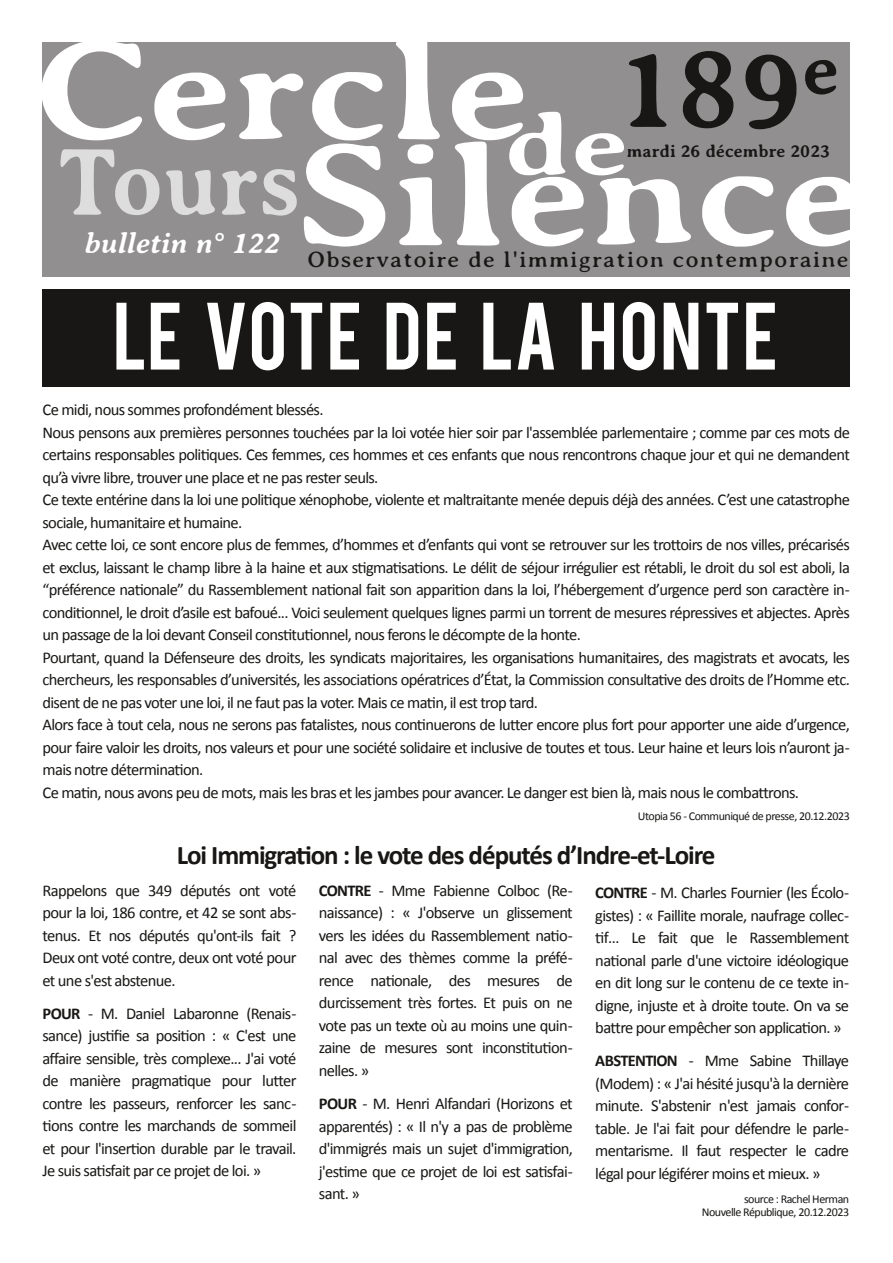
<style>
.page{position:relative;width:893px;height:1263px;background:#fff}
.page>*{position:absolute;margin:0;border:0;box-sizing:border-box;transform-origin:0 0}
.t1{font:700 112.5px "Averia Serif";color:#181715}
.t2{font:75px "Bebas";letter-spacing:.015em;color:#fff}
.t3{font:italic 700 30px "Averia Serif";color:#fff}
.t4{font:700 27px "Calibri";letter-spacing:-.04em;color:#181715}
.t5{font:22.5px "Averia Serif";letter-spacing:.05em;color:#181715;scale:1.08 1}
.t6{font:700 18px "Averia Serif";color:#181715}
.t7{font:16.5px/22.5px "Calibri";letter-spacing:-.04em;color:#181715;text-align:justify}
.t8{font:12px/13.5px "Calibri";letter-spacing:-.04em;color:#181715;text-align:right}
.s1{font-weight:700}
</style>
<div class="page">
<div style="left:43px;top:43px;width:807px;height:207px;background:#918f90"></div>
<svg style="left:396px;top:42px;width:46px;height:203px"></svg>
<svg style="left:452px;top:73px;width:239px;height:173px"></svg>
<svg style="left:702px;top:176px;width:72px;height:71px"></svg>
<svg style="left:786px;top:177px;width:64px;height:69px"></svg>
<svg style="left:42px;top:42px;width:343px;height:205px"></svg>
<div style="left:43px;top:250px;width:807px;height:27px;background:#918f90"></div>
<div style="left:43px;top:289px;width:807px;height:98px;background:#181715"></div>
<h1 class="t1" style="left:618px;top:27px;width:223px">189<sup>e</sup></h1>
<p class="t6" style="left:627px;top:141px;width:205px">mardi 26 décembre 2023</p>
<h3 class="t3" style="left:85px;top:226px;width:197px">bulletin n° 122</h3>
<h3 class="t5" style="left:307px;top:247px;width:503px">Observatoire de l'immigration contemporaine</h3>
<h2 class="t2" style="left:113px;top:300px;width:667px">LE VOTE DE LA HONTE</h2>
<p class="t7" style="left:43px;top:400px;width:809px;text-align:left">Ce midi, nous sommes profondément blessés.<br>Nous pensons aux premières personnes touchées par la loi votée hier soir par l'assemblée parlementaire ; comme par ces mots de certains responsables politiques. Ces femmes, ces hommes et ces enfants que nous rencontrons chaque jour et qui ne demandent qu’à vivre libre, trouver une place et ne pas rester seuls.<br>Ce texte entérine dans la loi une politique xénophobe, violente et maltraitante menée depuis déjà des années. C’est une catastrophe sociale, humanitaire et humaine.<br>Avec cette loi, ce sont encore plus de femmes, d’hommes et d’enfants qui vont se retrouver sur les trottoirs de nos villes, précarisés et exclus, laissant le champ libre à la haine et aux stigmatisations. Le délit de séjour irrégulier est rétabli, le droit du sol est aboli, la “préférence nationale” du Rassemblement national fait son apparition dans la loi, l’hébergement d’urgence perd son caractère in‐ conditionnel, le droit d’asile est bafoué... Voici seulement quelques lignes parmi un torrent de mesures répressives et abjectes. Après un passage de la loi devant Conseil constitutionnel, nous ferons le décompte de la honte.<br>Pourtant, quand la Défenseure des droits, les syndicats majoritaires, les organisations humanitaires, des magistrats et avocats, les chercheurs, les responsables d’universités, les associations opératrices d’État, la Commission consultative des droits de l’Homme etc. disent de ne pas voter une loi, il ne faut pas la voter. Mais ce matin, il est trop tard.<br>Alors face à tout cela, nous ne serons pas fatalistes, nous continuerons de lutter encore plus fort pour apporter une aide d’urgence, pour faire valoir les droits, nos valeurs et pour une société solidaire et inclusive de toutes et tous. Leur haine et leurs lois n’auront ja‐ mais notre détermination.<br>Ce matin, nous avons peu de mots, mais les bras et les jambes pour avancer. Le danger est bien là, mais nous le combattrons.</p>
<p class="t8" style="left:638px;top:810px;width:213px">Utopia 56 ‐ Communiqué de presse, 20.12.2023</p>
<h3 class="t4" style="left:177px;top:844px;width:540px">Loi Immigration : le vote des députés d’Indre‐et‐Loire</h3>
<p class="t7" style="left:43px;top:880px;width:255px">Rappelons que 349 députés ont voté pour la loi, 186 contre, et 42 se sont abs‐ tenus. Et nos députés qu'ont‐ils fait ?<br>Deux ont voté contre, deux ont voté pour et une s'est abstenue.</p>
<p class="t7" style="left:43px;top:1003px;width:255px"><span class="s1">POUR</span> ‐ M. Daniel Labaronne (Renais‐ sance) justifie sa position : « C'est une affaire sensible, très complexe... J'ai voté de manière pragmatique pour lutter contre les passeurs, renforcer les sanc‐ tions contre les marchands de sommeil et pour l'insertion durable par le travail.<br>Je suis satisfait par ce projet de loi. »</p>
<p class="t7" style="left:319px;top:880px;width:255px"><span class="s1">CONTRE</span> ‐ Mme Fabienne Colboc (Re‐ naissance) : « J'observe un glissement vers les idées du Rassemblement natio‐ nal avec des thèmes comme la préfé‐ rence nationale, des mesures de durcissement très fortes. Et puis on ne vote pas un texte où au moins une quin‐ zaine de mesures sont inconstitution‐ nelles. »</p>
<p class="t7" style="left:319px;top:1093px;width:255px"><span class="s1">POUR</span> ‐ M. Henri Alfandari (Horizons et apparentés) : « Il n'y a pas de problème d'immigrés mais un sujet d'immigration, j'estime que ce projet de loi est satisfai‐ sant. »</p>
<p class="t7" style="left:595px;top:883px;width:255px"><span class="s1">CONTRE</span> ‐ M. Charles Fournier (les Écolo‐ gistes) : « Faillite morale, naufrage collec‐ tif… Le fait que le Rassemblement national parle d'une victoire idéologique en dit long sur le contenu de ce texte in‐ digne, injuste et à droite toute. On va se battre pour empêcher son application. »</p>
<p class="t7" style="left:595px;top:1051px;width:255px"><span class="s1">ABSTENTION</span> ‐ Mme Sabine Thillaye (Modem) : « J'ai hésité jusqu'à la dernière minute. S'abstenir n'est jamais confor‐ table. Je l'ai fait pour défendre le parle‐ mentarisme. Il faut respecter le cadre légal pour légiférer moins et mieux. »</p>
<p class="t8" style="left:702px;top:1193px;width:149px">source : Rachel Herman<br>Nouvelle République, 20.12.2023</p>
</div>
